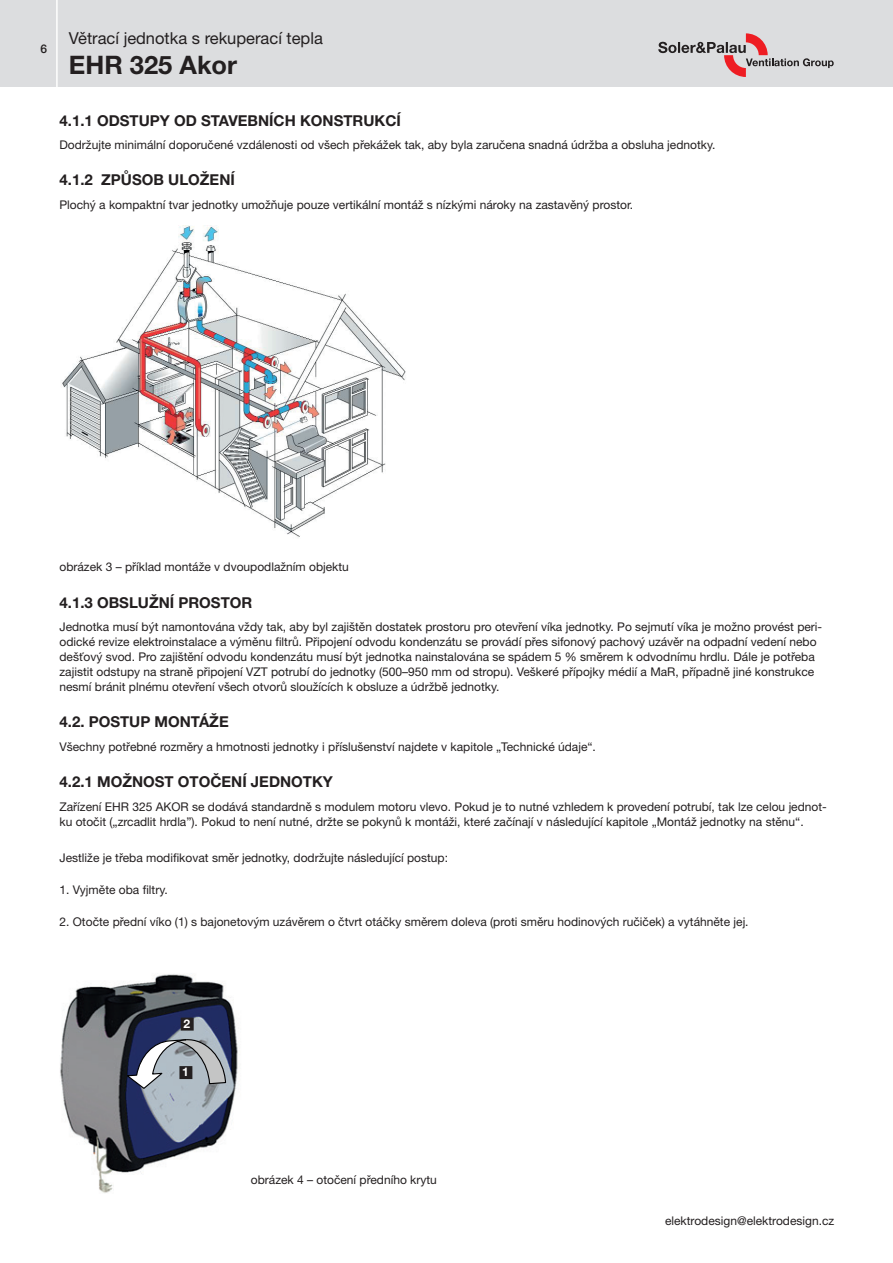
<style>
.page{position:relative;width:893px;height:1263px;background:#fff}
.page>*{position:absolute;margin:0;border:0;box-sizing:border-box;transform-origin:0 0}
.t1{font:700 25.5px "Helvetica Neue LT Pro";color:#231f20}
.t2{font:16.5px "Helvetica Neue LT Pro";color:#231f20}
.t3{font:700 15px "Helvetica Neue LT Pro";color:#231f20}
.t4{font:12px/15px "Helvetica Neue LT Pro";color:#231f20}
.t5{font:700 12px "Helvetica Neue LT Pro";color:#fff}
.t6{font:500 12px "Helvetica Neue LT Pro";color:#231f20}
</style>
<div class="page">
<div style="left:0;top:0;width:893px;height:87px;background:#dcdddf"></div>
<hr style="left:56px;top:0;width:2px;height:89px;background:#fff">
<svg style="left:658px;top:33px;width:176px;height:44px"></svg>
<img style="left:60px;top:974px;width:178px;height:219px">
<svg style="left:125px;top:1038px;width:102px;height:51px;background:#9097a5"></svg>
<div style="left:180px;top:1067px;width:11px;height:11px;background:#231f20"></div>
<div style="left:179px;top:1066px;width:13px;height:13px;border:2px solid #231f20"></div>
<div style="left:182px;top:1018px;width:11px;height:12px;background:#231f20"></div>
<div style="left:181px;top:1017px;width:13px;height:13px;border:2px solid #231f20"></div>
<img style="left:62px;top:226px;width:344px;height:311px">
<p class="t6" style="left:41px;top:41px;width:8px">6</p>
<h2 class="t2" style="left:69px;top:28px;width:255px">Větrací jednotka s rekuperací tepla</h2>
<h1 class="t1" style="left:69px;top:49px;width:170px">EHR 325 Akor</h1>
<p class="t3" style="left:60px;top:111px;width:343px">4.1.1 ODSTUPY OD STAVEBNÍCH KONSTRUKCÍ</p>
<p class="t4" style="left:60px;top:137px;width:657px">Dodržujte minimální doporučené vzdálenosti od všech překážek tak, aby byla zaručena snadná údržba a obsluha jednotky.</p>
<p class="t3" style="left:60px;top:170px;width:177px">4.1.2 ZPŮSOB ULOŽENÍ</p>
<p class="t4" style="left:60px;top:197px;width:575px">Plochý a kompaktní tvar jednotky umožňuje pouze vertikální montáž s nízkými nároky na zastavěný prostor.</p>
<p class="t4" style="left:60px;top:559px;width:291px">obrázek 3 – příklad montáže v dvoupodlažním objektu</p>
<p class="t3" style="left:60px;top:593px;width:194px">4.1.3 OBSLUŽNÍ PROSTOR</p>
<p class="t4" style="left:60px;top:619px;width:764px">Jednotka musí být namontována vždy tak, aby byl zajištěn dostatek prostoru pro otevření víka jednotky. Po sejmutí víka je možno provést peri&shy;odické revize elektroinstalace a výměnu filtrů. Připojení odvodu kondenzátu se provádí přes sifonový pachový uzávěr na odpadní vedení nebo dešťový svod. Pro zajištění odvodu kondenzátu musí být jednotka nainstalována se spádem 5 % směrem k odvodnímu hrdlu. Dále je potřeba zajistit odstupy na straně připojení VZT potrubí do jednotky (500–950 mm od stropu). Veškeré přípojky médií a MaR, případně jiné konstrukce nesmí bránit plnému otevření všech otvorů sloužících k obsluze a údržbě jednotky.</p>
<p class="t3" style="left:60px;top:713px;width:171px">4.2. POSTUP MONTÁŽE</p>
<p class="t4" style="left:60px;top:739px;width:538px">Všechny potřebné rozměry a hmotnosti jednotky i příslušenství najdete v kapitole „Technické údaje“.</p>
<p class="t3" style="left:60px;top:772px;width:275px">4.2.1 MOŽNOST OTOČENÍ JEDNOTKY</p>
<p class="t4" style="left:60px;top:799px;width:769px">Zařízení EHR 325 AKOR se dodává standardně s modulem motoru vlevo. Pokud je to nutné vzhledem k provedení potrubí, tak lze celou jednot&shy;ku otočit („zrcadlit hrdla”). Pokud to není nutné, držte se pokynů k montáži, které začínají v následující kapitole „Montáž jednotky na stěnu“.</p>
<p class="t4" style="left:60px;top:850px;width:390px">Jestliže je třeba modifikovat směr jednotky, dodržujte následující postup:</p>
<p class="t4" style="left:60px;top:882px;width:110px">1. Vyjměte oba filtry.</p>
<p class="t4" style="left:60px;top:914px;width:691px">2. Otočte přední víko (1) s bajonetovým uzávěrem o čtvrt otáčky směrem doleva (proti směru hodinových ručiček) a vytáhněte jej.</p>
<p class="t5" style="left:184px;top:1016px;width:8px">2</p>
<p class="t5" style="left:182px;top:1064px;width:8px">1</p>
<p class="t4" style="left:251px;top:1172px;width:188px">obrázek 4 – otočení předního krytu</p>
<p class="t4" style="left:665px;top:1213px;width:171px">elektrodesign@elektrodesign.cz</p>
</div>
